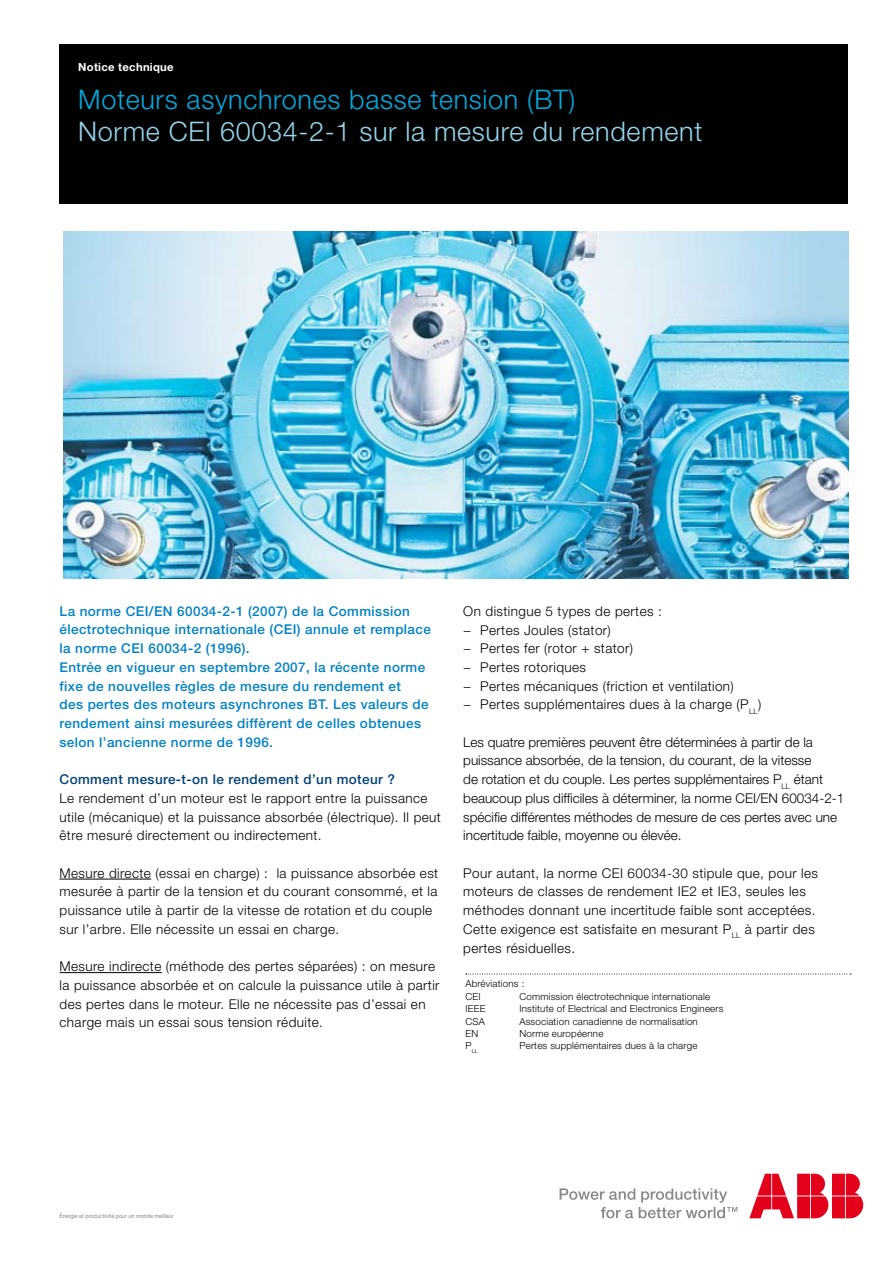
<style>
.page{position:relative;width:893px;height:1263px;background:#fff}
.page>*{position:absolute;margin:0;border:0;box-sizing:border-box;transform-origin:0 0}
.t1{font:300 27px "Helvetica Neue LT Std";letter-spacing:.025em;color:#95d4ea}
.t2{font:300 27px "Helvetica Neue LT Std";letter-spacing:.025em;color:#00aadf}
.t3{font:300 13.5px/18.8px "Helvetica Neue LT Std";letter-spacing:.03em;color:#000}
.t4{font:500 13.5px/18.8px "Helvetica Neue LT Std";letter-spacing:.03em;color:#0081c6}
.t5{font:300 13.5px/18.8px "Helvetica Neue LT Std";color:#000}
.t6{font:500 13.5px "Helvetica Neue LT Std";letter-spacing:.03em;color:#004178}
.t7{font:700 11.25px "Helvetica Neue LT Std";letter-spacing:.025em;color:#fff}
.t8{font:300 9.75px/12.5px "Helvetica Neue LT Std";letter-spacing:.02em;color:#000}
.t9{font:6px "Helvetica Neue LT Std";color:#87888a;scale:.91 1}
.t10{font:300 5.7px "Helvetica Neue LT Std";color:#000}
</style>
<div class="page">
<svg style="left:560px;top:1188px;width:177px;height:30px"></svg>
<svg style="left:749px;top:1174px;width:114px;height:44px"></svg>
<div style="left:60px;top:45px;width:788px;height:159px;background:#000"></div>
<img style="left:64px;top:232px;width:784px;height:346px">
<hr style="left:60px;top:879px;width:91px;height:1px;background:#000">
<hr style="left:60px;top:972px;width:102px;height:1px;background:#000">
<svg style="left:466px;top:974px;width:385px;height:1px"></svg>
<p class="t7" style="left:78px;top:60px;width:97px">Notice technique</p>
<h1 class="t2" style="left:78px;top:83px;width:499px">Moteurs asynchrones basse tension (BT)</h1>
<h1 class="t1" style="left:78px;top:115px;width:626px">Norme CEI 60034-2-1 sur la mesure du rendement</h1>
<p class="t4" style="left:60px;top:601px;width:373px">La norme CEI/EN 60034-2-1 (2007) de la Commission électrotechnique internationale (CEI) annule et remplace la norme CEI 60034-2 (1996).<br>Entrée en vigueur en septembre 2007, la récente norme fixe de nouvelles règles de mesure du rendement et<br>des pertes des moteurs asynchrones BT. Les valeurs de rendement ainsi mesurées diffèrent de celles obtenues selon l’ancienne norme de 1996.</p>
<p class="t6" style="left:60px;top:771px;width:337px">Comment mesure-t-on le rendement d’un moteur ?</p>
<p class="t3" style="left:60px;top:788px;width:383px">Le rendement d’un moteur est le rapport entre la puissance utile (mécanique) et la puissance absorbée (électrique). Il peut être mesuré directement ou indirectement.</p>
<p class="t3" style="left:60px;top:863px;width:380px">Mesure directe (essai en charge) : la puissance absorbée est mesurée à partir de la tension et du courant consommé, et la puissance utile à partir de la vitesse de rotation et du couple sur l’arbre. Elle nécessite un essai en charge.</p>
<p class="t3" style="left:60px;top:957px;width:381px">Mesure indirecte (méthode des pertes séparées) : on mesure la puissance absorbée et on calcule la puissance utile à partir des pertes dans le moteur. Elle ne nécessite pas d’essai en charge mais un essai sous tension réduite.</p>
<p class="t3" style="left:463px;top:601px;width:300px">On distingue 5 types de pertes :<br>− Pertes Joules (stator)<br>− Pertes fer (rotor + stator)<br>− Pertes rotoriques<br>− Pertes mécaniques (friction et ventilation)<br>− Pertes supplémentaires dues à la charge (P<sub>LL</sub>)</p>
<p class="t5" style="left:463px;top:732px;width:383px">Les quatre premières peuvent être déterminées à partir de la puissance absorbée, de la tension, du courant, de la vitesse<br>de rotation et du couple. Les pertes supplémentaires P<sub>LL</sub> étant beaucoup plus difficiles à déterminer, la norme CEI/EN 60034-2-1 spécifie différentes méthodes de mesure de ces pertes avec une incertitude faible, moyenne ou élevée.</p>
<p class="t3" style="left:463px;top:863px;width:356px">Pour autant, la norme CEI 60034-30 stipule que, pour les moteurs de classes de rendement IE2 et IE3, seules les méthodes donnant une incertitude faible sont acceptées.<br>Cette exigence est satisfaite en mesurant P<sub>LL</sub> à partir des pertes résiduelles.</p>
<p class="t8" style="left:465px;top:977px;width:61px">Abréviations :<br>CEI</p>
<p class="t8" style="left:519px;top:990px;width:192px">Commission électrotechnique internationale</p>
<p class="t8" style="left:465px;top:1002px;width:22px">IEEE</p>
<p class="t8" style="left:519px;top:1002px;width:206px">Institute of Electrical and Electronics Engineers</p>
<p class="t8" style="left:465px;top:1014px;width:21px">CSA</p>
<p class="t8" style="left:519px;top:1014px;width:180px">Association canadienne de normalisation</p>
<p class="t8" style="left:465px;top:1027px;width:14px">EN</p>
<p class="t8" style="left:519px;top:1027px;width:86px">Norme européenne</p>
<p class="t10" style="left:465px;top:1047px;width:14px"><sup>P</sup>LL</p>
<p class="t8" style="left:519px;top:1039px;width:180px">Pertes supplémentaires dues à la charge</p>
<p class="t9" style="left:60px;top:1212px;width:127px">Énergie et productivité pour un monde meilleur</p>
</div>
